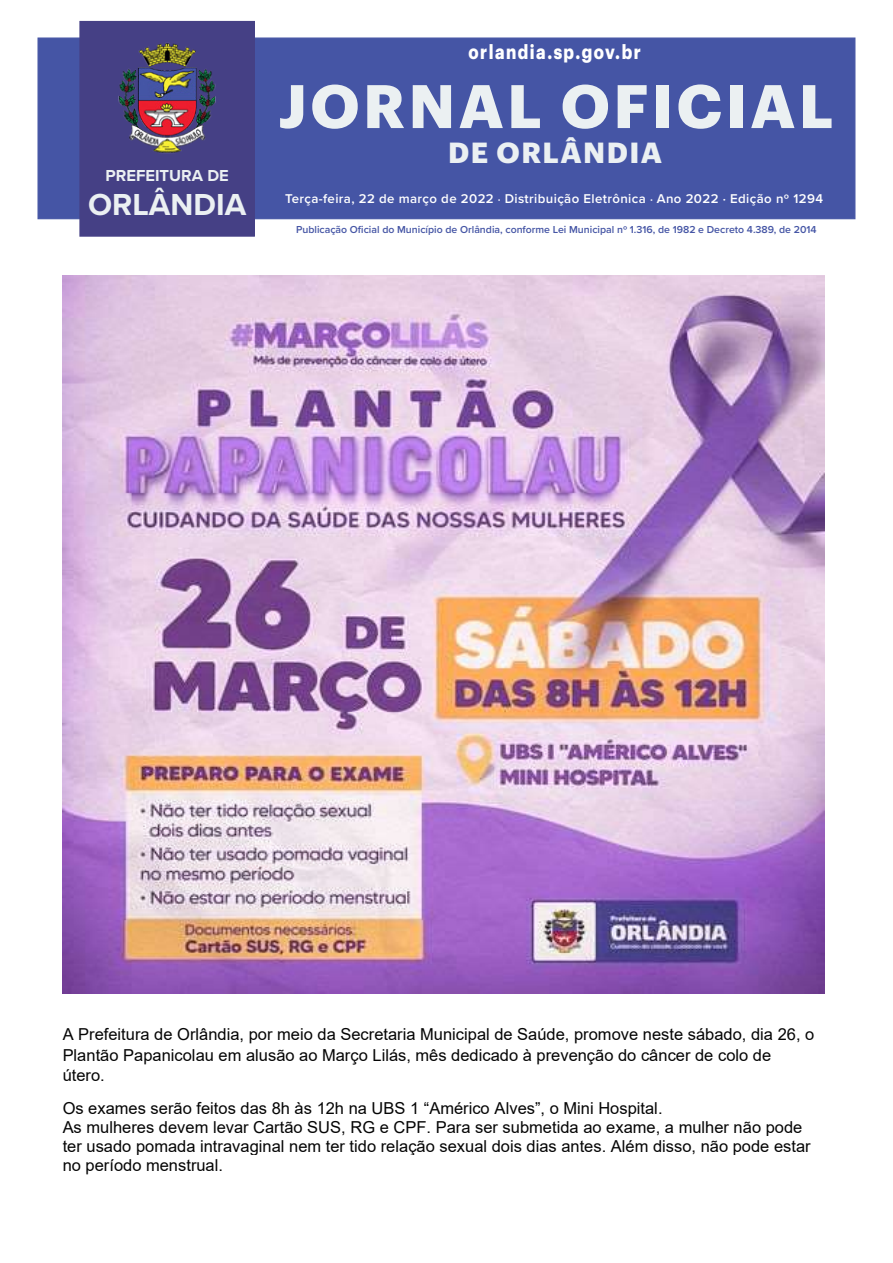
<style>
.page{position:relative;width:893px;height:1263px;background:#fff}
.page>*{position:absolute;margin:0;border:0;box-sizing:border-box;transform-origin:0 0}
.t1{font:700 60px "Graphik";letter-spacing:.06em;color:#ebf0f2}
.t2{font:700 31.5px "Proxima Nova";color:#ebf0f2}
.t3{font:700 28.5px "Graphik";letter-spacing:.05em;color:#ebf0f2}
.t4{font:700 19.8px "Graphik";letter-spacing:.09em;color:#fff;scale:.83 1}
.t5{font:16.5px/18.9px "Arial";color:#050505}
.t6{font:700 16.5px "Proxima Nova";color:#ebf0f2}
.t7{font:600 13.2px "Proxima Nova";letter-spacing:.03em;color:#fff}
.t8{font:600 10.5px "Proxima Nova";color:#4555a5}
.s1{font-size:12px}
</style>
<div class="page">
<div style="left:38px;top:38px;width:817px;height:181px;background:#4555a5"></div>
<div style="left:80px;top:21px;width:174px;height:215px;background:#454085"></div>
<img style="left:118px;top:43px;width:98px;height:110px">
<div style="left:79px;top:21px;width:176px;height:216px;border:1px solid #454085"></div>
<img style="left:62px;top:275px;width:762px;height:719px">
<p class="t6" style="left:106px;top:163px;width:125px">PREFEITURA DE</p>
<h2 class="t2" style="left:88px;top:181px;width:160px">ORLÂNDIA</h2>
<p class="t4" style="left:468px;top:36px;width:209px">orlandia.sp.gov.br</p>
<h1 class="t1" style="left:278px;top:60px;width:557px">JORNAL OFICIAL</h1>
<h3 class="t3" style="left:448px;top:130px;width:216px">DE ORLÂNDIA</h3>
<p class="t7" style="left:285px;top:188px;width:540px">Terça-feira, 22 de março de 2022 <span class="s1">⋅</span> Distribuição Eletrônica <span class="s1">⋅</span> Ano 2022 ⋅ Edição nº 1294</p>
<p class="t8" style="left:296px;top:222px;width:522px">Publicação Oficial do Município de Orlândia, conforme Lei Municipal nº 1.316, de 1982 e Decreto 4.389, de 2014</p>
<p class="t5" style="left:63px;top:1024px;width:753px;line-height:20.4px">A Prefeitura de Orlândia, por meio da Secretaria Municipal de Saúde, promove neste sábado, dia 26, o<br>Plantão Papanicolau em alusão ao Março Lilás, mês dedicado à prevenção do câncer de colo de útero.</p>
<p class="t5" style="left:63px;top:1098px;width:749px">Os exames serão feitos das 8h às 12h na UBS 1 “Américo Alves”, o Mini Hospital.<br>As mulheres devem levar Cartão SUS, RG e CPF. Para ser submetida ao exame, a mulher não pode ter usado pomada intravaginal nem ter tido relação sexual dois dias antes. Além disso, não pode estar no período menstrual.</p>
</div>
